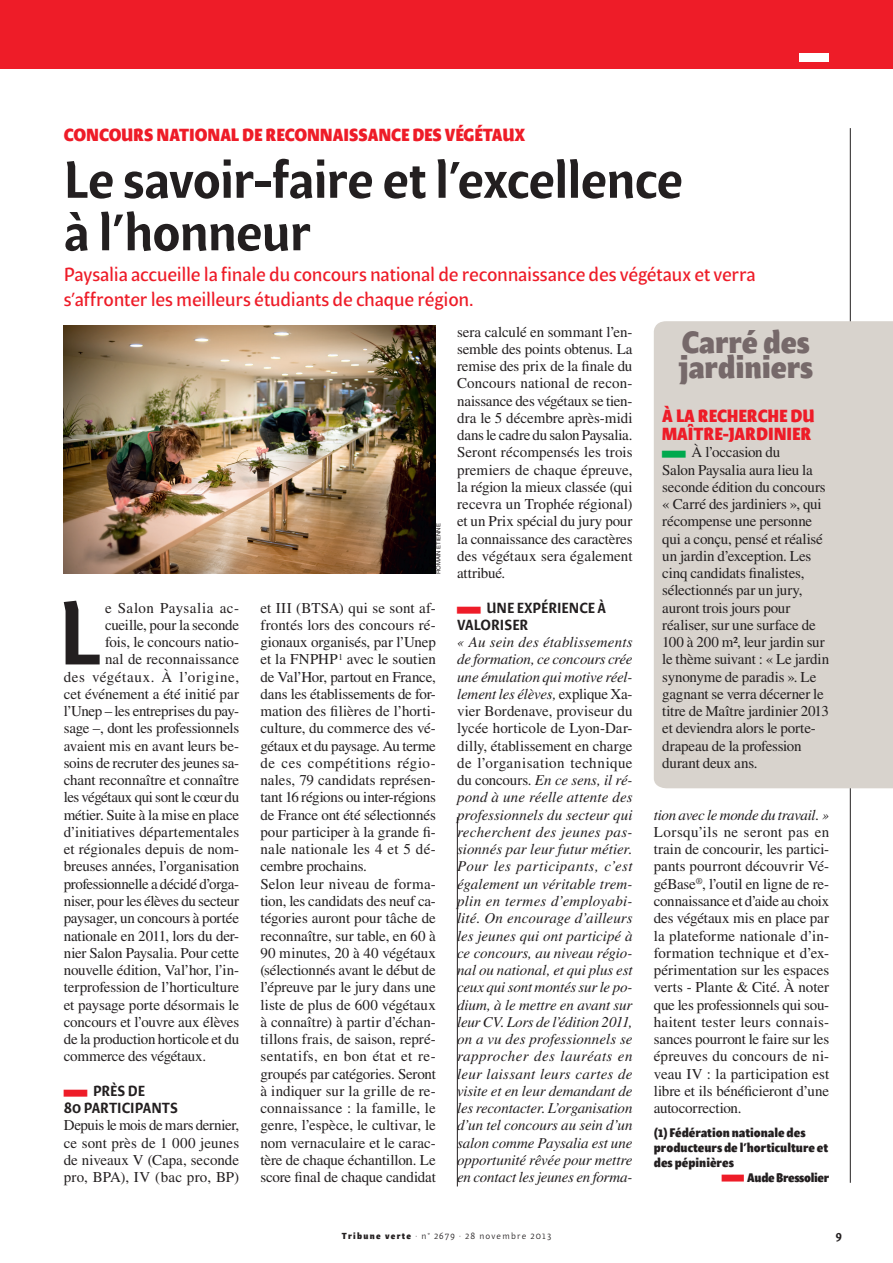
<style>
.page{position:relative;width:893px;height:1263px;background:#fff}
.page>*{position:absolute;margin:0;border:0;box-sizing:border-box;transform-origin:0 0}
.t1{font:121.5px "Beret LT Std";color:#ee1c28;scale:.2 1}
.t2{font:121.5px "Beret LT Std";color:#00a94e;scale:.2 1}
.t3{font:500 91.05px "Beret LT Std";color:#231f20}
.t4{font:89.25px "Beret LT Std";color:#ee1c28;scale:.26 1}
.t5{font:500 52.5px/52.5px "Beret LT Std";color:#231f20}
.t6{font:700 31.5px/25px "Beret LT Std";color:#76696a}
.t7{font:19.5px/25.5px "Beret LT Std";letter-spacing:-.005em;color:#ee1c28}
.t8{font:700 18px/18px "Beret LT Std";letter-spacing:-.005em;color:#ee1c28}
.t9{font:15px/17.2px "Times LT Std";letter-spacing:-.01em;color:#231f20;text-align:justify}
.t10{font:italic 15px/17.2px "Times LT Std";letter-spacing:-.015em;color:#231f20;text-align:justify}
.t11{font:15px "Times LT Std";letter-spacing:-.03em;color:#231f20}
.t12{font:500 15px/17.2px "Beret LT Std";color:#231f20;text-align:center}
.t13{font:15px "Times LT Std";letter-spacing:.045em;color:#231f20}
.t14{font:15px "Times LT Std";letter-spacing:.03em;color:#231f20}
.t15{font:700 12.75px/15px "Beret LT Std";color:#231f20}
.t16{font:500 12px "Beret LT Std";color:#231f20}
.t17{font:9px "Beret LT Std";letter-spacing:.15em;color:#231f20}
.t18{font:6px "Helvetica LT Std";letter-spacing:-.005em;color:#231f20}
.s1{font-style:normal}
.s2{font-weight:700}
</style>
<div class="page">
<div style="left:0;top:0;width:893px;height:69px;background:#ee1c28"></div>
<hr style="left:850px;top:128px;width:1px;height:1055px;background:#231f20">
<div style="left:799px;top:54px;width:30px;height:8px;background:#fff"></div>
<div style="left:654px;top:321px;width:239px;height:467px;background:#d8d3cd"></div>
<hr style="left:457px;top:817px;width:1px;height:369px;background:#231f20">
<img style="left:64px;top:326px;width:372px;height:247px">
<p class="t8" style="left:64px;top:126px;width:463px">Concours national de reconnaissance des végétaux</p>
<h3 class="t5" style="left:64px;top:153px;width:621px">LE SAVOIR-FAIRE ET L’EXCELLENCE<br>À L’HONNEUR</h3>
<h3 class="t7" style="left:64px;top:261px;width:693px">Paysalia accueille la finale du concours national de reconnaissance des végétaux et verra s’affronter les meilleurs étudiants de chaque région.</h3>
<h2 class="t3" style="left:58px;top:578px;width:37px">L</h2>
<p class="t14" style="left:105px;top:599px;width:136px">e Salon Paysalia ac-</p>
<p class="t9" style="left:105px;top:616px;width:136px">cueille, pour la seconde</p>
<p class="t9" style="left:105px;top:633px;width:136px">fois, le concours natio-</p>
<p class="t9" style="left:105px;top:651px;width:136px">nal de reconnaissance</p>
<p class="t13" style="left:64px;top:668px;width:177px">des végétaux. À l’origine,</p>
<p class="t9" style="left:64px;top:685px;width:177px">cet événement a été initié par</p>
<p class="t9" style="left:64px;top:702px;width:177px">l’Unep – les entreprises du pay-</p>
<p class="t9" style="left:64px;top:720px;width:177px">sage –, dont les professionnels</p>
<p class="t9" style="left:64px;top:737px;width:177px">avaient mis en avant leurs be-</p>
<p class="t9" style="left:64px;top:754px;width:177px">soins de recruter des jeunes sa-</p>
<p class="t9" style="left:64px;top:771px;width:177px">chant reconnaître et connaître</p>
<p class="t11" style="left:64px;top:789px;width:177px">les végétaux qui sont le cœur du</p>
<p class="t9" style="left:64px;top:806px;width:177px">métier. Suite à la mise en place</p>
<p class="t9" style="left:64px;top:823px;width:177px">d’initiatives départementales</p>
<p class="t9" style="left:64px;top:840px;width:177px">et régionales depuis de nom-</p>
<p class="t9" style="left:64px;top:858px;width:177px">breuses années, l’organisation</p>
<p class="t11" style="left:64px;top:875px;width:177px">professionnelle a décidé d’orga-</p>
<p class="t9" style="left:64px;top:892px;width:177px">niser, pour les élèves du secteur</p>
<p class="t9" style="left:64px;top:909px;width:177px">paysager, un concours à portée</p>
<p class="t9" style="left:64px;top:927px;width:177px">nationale en 2011, lors du der-</p>
<p class="t9" style="left:64px;top:944px;width:177px">nier Salon Paysalia. Pour cette</p>
<p class="t9" style="left:64px;top:961px;width:177px">nouvelle édition, Val’hor, l’in-</p>
<p class="t9" style="left:64px;top:978px;width:177px">terprofession de l’horticulture</p>
<p class="t9" style="left:64px;top:996px;width:177px">et paysage porte désormais le</p>
<p class="t9" style="left:64px;top:1013px;width:177px">concours et l’ouvre aux élèves</p>
<p class="t9" style="left:64px;top:1030px;width:177px">de la production horticole et du</p>
<p class="t9" style="left:64px;top:1047px;width:144px">commerce des végétaux.</p>
<h1 class="t1" style="left:64px;top:1007px;width:119px">—</h1>
<p class="t12" style="left:64px;top:1082px;width:116px">PRÈS DE<br>80 PARTICIPANTS</p>
<p class="t9" style="left:64px;top:1116px;width:177px">Depuis le mois de mars dernier, ce sont près de 1 000 jeunes de niveaux V (Capa, seconde pro, BPA), IV (bac pro, BP)</p>
<p class="t18" style="left:435px;top:574px;width:51px;rotate:-90deg">Romain Etienne</p>
<p class="t9" style="left:260px;top:599px;width:177px;text-align:left">et III (BTSA) qui se sont af&shy;frontés lors des concours ré&shy;gionaux organisés, par l’Unep et la FNPHP<sup>1</sup> avec le soutien de Val’Hor, partout en France, dans les établissements de for&shy;mation des filières de l’horti&shy;culture, du commerce des vé&shy;gétaux et du paysage. Au terme de ces compétitions régio&shy;nales, 79 candidats représen&shy;tant 16 régions ou inter-régions de France ont été sélectionnés pour participer à la grande fi&shy;nale nationale les 4 et 5 dé&shy;cembre prochains.<br>Selon leur niveau de forma&shy;tion, les candidats des neuf ca&shy;tégories auront pour tâche de reconnaître, sur table, en 60 à<br>90 minutes, 20 à 40 végétaux (sélectionnés avant le début de l’épreuve par le jury dans une liste de plus de 600 végétaux à connaître) à partir d’échan&shy;tillons frais, de saison, repré&shy;sentatifs, en bon état et re&shy;groupés par catégories. Seront à indiquer sur la grille de re&shy;connaissance : la famille, le genre, l’espèce, le cultivar, le nom vernaculaire et le carac&shy;tère de chaque échantillon. Le score final de chaque candidat</p>
<p class="t9" style="left:457px;top:323px;width:177px">sera calculé en sommant l’en&shy;semble des points obtenus. La remise des prix de la finale du Concours national de recon&shy;naissance des végétaux se tien&shy;dra le 5 décembre après-midi dans le cadre du salon Paysalia.<br>Seront récompensés les trois premiers de chaque épreuve, la région la mieux classée (qui recevra un Trophée régional) et un Prix spécial du jury pour la connaissance des caractères des végétaux sera également attribué.</p>
<h1 class="t1" style="left:457px;top:524px;width:119px">—</h1>
<p class="t12" style="left:457px;top:599px;width:150px;text-align:left;text-indent:29px">UNE EXPÉRIENCE À<br>VALORISER</p>
<p class="t10" style="left:457px;top:633px;width:177px">« Au sein des établissements de formation, ce concours crée une émulation qui motive réel&shy;lement les élèves, <span class="s1">explique Xa&shy;vier Bordenave, proviseur du lycée horticole de Lyon-Dar&shy;dilly, établissement en charge de l’organisation technique du concours.</span> En ce sens, il ré&shy;pond à une réelle attente des professionnels du secteur qui recherchent des jeunes pas&shy;sionnés par leur futur métier.<br>Pour les participants, c’est également un véritable trem&shy;plin en termes d’employabi&shy;lité. On encourage d’ailleurs les jeunes qui ont participé à ce concours, au niveau régio&shy;nal ou national, et qui plus est ceux qui sont montés sur le po&shy;dium, à le mettre en avant sur leur CV. Lors de l’édition 2011, on a vu des professionnels se rapprocher des lauréats en leur laissant leurs cartes de visite et en leur demandant de les recontacter. L’organisation d’un tel concours au sein d’un salon comme Paysalia est une opportunité rêvée pour mettre en contact les jeunes en forma-</p>
<h3 class="t6" style="left:679px;top:329px;width:136px">Carré des jardiniers</h3>
<p class="t8" style="left:662px;top:406px;width:152px">À la recherche du<br>MaÎtre-Jardinier</p>
<h1 class="t2" style="left:662px;top:369px;width:119px">—</h1>
<p class="t9" style="left:662px;top:444px;width:168px;text-align:left;text-indent:29px">À l’occasion du<br>Salon Paysalia aura lieu la seconde édition du concours « Carré des jardiniers », qui récompense une personne qui a conçu, pensé et réalisé un jardin d’exception. Les cinq candidats finalistes, sélectionnés par un jury, auront trois jours pour réaliser, sur une surface de<br>100 à 200 m², leur jardin sur le thème suivant : « Le jardin synonyme de paradis ». Le gagnant se verra décerner le titre de Maître jardinier 2013 et deviendra alors le porte&shy;drapeau de la profession durant deux ans.</p>
<p class="t10" style="left:654px;top:806px;width:177px">tion avec le monde du travail. »</p>
<p class="t9" style="left:654px;top:823px;width:177px">Lorsqu’ils ne seront pas en train de concourir, les partici&shy;pants pourront découvrir Vé&shy;géBase<sup>®</sup>, l’outil en ligne de re&shy;connaissance et d’aide au choix des végétaux mis en place par la plateforme nationale d’in&shy;formation technique et d’ex&shy;périmentation sur les espaces verts - Plante &amp; Cité. À noter que les professionnels qui sou&shy;haitent tester leurs connais&shy;sances pourront le faire sur les épreuves du concours de ni&shy;veau IV : la participation est libre et ils bénéficieront d’une autocorrection.</p>
<p class="t15" style="left:654px;top:1124px;width:176px">(1) Fédération nationale des producteurs de l’horticulture et des pépinières</p>
<h3 class="t4" style="left:722px;top:1115px;width:87px">—</h3>
<p class="t15" style="left:747px;top:1170px;width:83px">Aude Bressolier</p>
<p class="t17" style="left:342px;top:1230px;width:211px"><span class="s2">Tribune verte</span> · n° 2679 · 28 novembre 2013</p>
<p class="t16" style="left:836px;top:1228px;width:8px">9</p>
</div>
